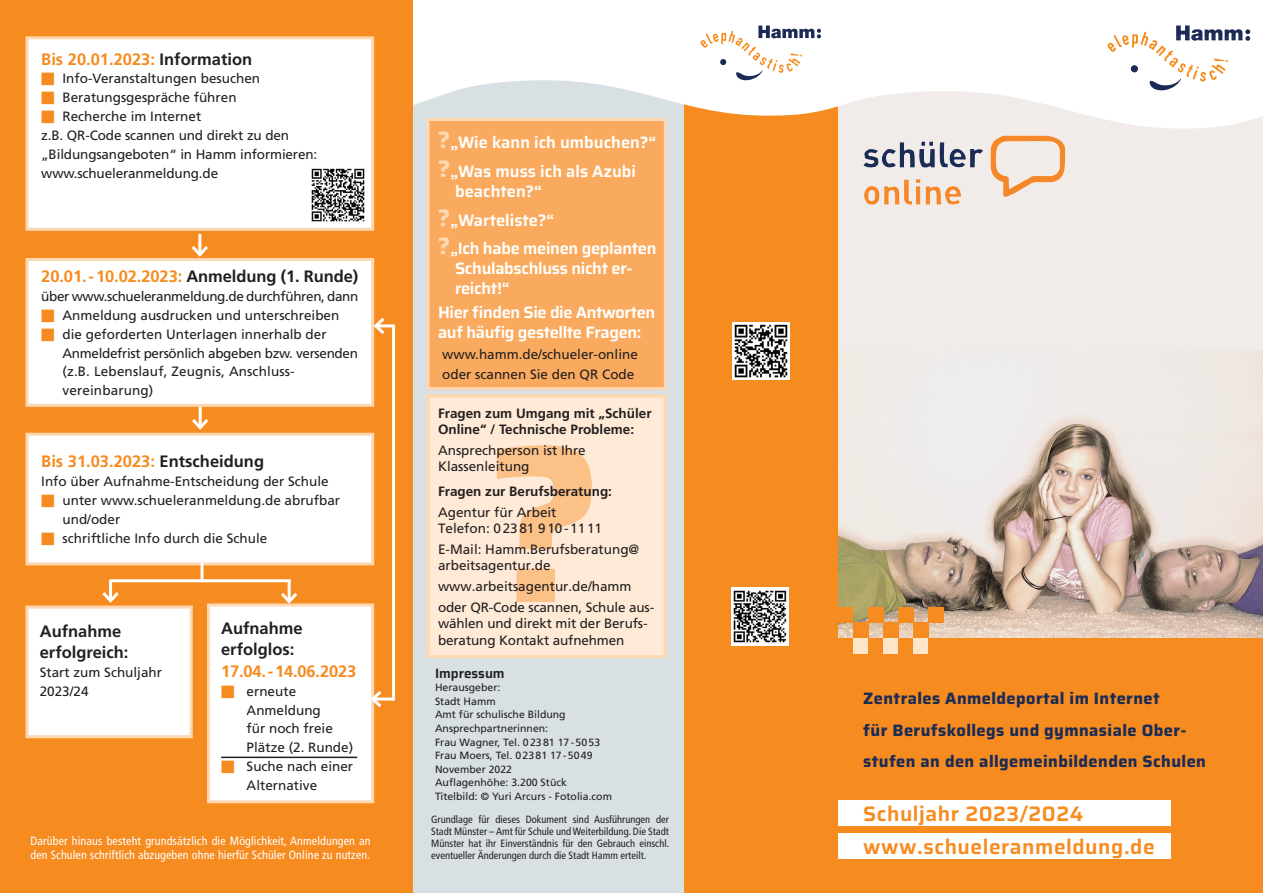
<style>
.page{position:relative;width:1263px;height:893px;background:#fff}
.page>*{position:absolute;margin:0;border:0;box-sizing:border-box;transform-origin:0 0}
.t1{font:700 225px "Saira";color:#fcc187}
.t2{font:600 21px/33px "Saira";letter-spacing:.025em;color:#f68b1f}
.t3{font:600 16.5px/28.8px "Saira";letter-spacing:-.02em;color:#fff}
.t4{font:700 16.5px "Frutiger";color:#f68b1f}
.t5{font:700 16.5px/31.5px "Saira";letter-spacing:.025em;color:#1b2b55}
.t6{font:600 16.5px/28.8px "Saira";color:#fff}
.t7{font:700 16.5px/21.5px "Frutiger";color:#231f20}
.t8{font:13.5px/18.9px "Frutiger";color:#231f20}
.t9{font:700 13.5px/16.2px "Frutiger";color:#231f20}
.t10{font:13.5px "Frutiger";letter-spacing:-.025em;color:#231f20}
.t11{font:600 13.5px "Saira";color:#231f20}
.t12{font:condensed 12px/14.4px "Frutiger";letter-spacing:.01em;color:#fff}
.t13{font:condensed 10.5px/12px "Frutiger";color:#231f20;text-align:justify}
.t14{font:10.5px/13.5px "Frutiger";color:#231f20}
.s1{color:#231f20}
.s2{color:#f68b1f}
.s3{font-weight:700;font-size:24px;color:#fdd8b2}
</style>
<div class="page">
<div style="left:412px;top:2px;width:272px;height:891px;background:#d8e0e4"></div>
<div style="left:426px;top:394px;width:241px;height:264px;background:#feead6"></div>
<div style="left:838px;top:638px;width:425px;height:255px;background:#f68b1f"></div>
<img style="left:838px;top:136px;width:425px;height:502px">
<div style="left:838px;top:801px;width:333px;height:25px;background:#fff"></div>
<div style="left:838px;top:833px;width:333px;height:26px;background:#fff"></div>
<div style="left:684px;top:0;width:154px;height:893px;background:#f68b1f"></div>
<svg style="left:412px;top:0;width:426px;height:123px;fill:#fff"></svg>
<div style="left:0;top:0;width:412px;height:893px;background:#f68b1f"></div>
<div style="left:26px;top:606px;width:167px;height:132px;background:#fff;border:3px solid #fdd8b2"></div>
<div style="left:207px;top:603px;width:167px;height:200px;background:#fff;border:3px solid #fdd8b2"></div>
<div style="left:27px;top:38px;width:346px;height:191px;background:#fff"></div>
<div style="left:26px;top:36px;width:348px;height:195px;border:3px solid #fdd8b2"></div>
<div style="left:27px;top:259px;width:346px;height:146px;background:#fff"></div>
<div style="left:26px;top:258px;width:348px;height:149px;border:3px solid #fdd8b2"></div>
<div style="left:27px;top:434px;width:346px;height:130px;background:#fff"></div>
<div style="left:26px;top:433px;width:348px;height:132px;border:3px solid #fdd8b2"></div>
<hr style="left:221px;top:757px;width:136px;height:1px;background:#231f20">
<hr style="left:198px;top:234px;width:3px;height:21px;background:#fff">
<svg style="left:189px;top:243px;width:22px;height:16px"></svg>
<hr style="left:199px;top:407px;width:3px;height:21px;background:#fff">
<svg style="left:192px;top:416px;width:17px;height:14px"></svg>
<hr style="left:201px;top:563px;width:3px;height:19px;background:#fff">
<hr style="left:109px;top:580px;width:3px;height:21px;background:#fff">
<svg style="left:102px;top:589px;width:17px;height:14px"></svg>
<hr style="left:288px;top:581px;width:3px;height:20px;background:#fff">
<svg style="left:278px;top:590px;width:22px;height:16px"></svg>
<hr style="left:110px;top:579px;width:181px;height:3px;background:#fff">
<hr style="left:376px;top:324px;width:19px;height:3px;background:#fff">
<svg style="left:371px;top:315px;width:17px;height:22px"></svg>
<hr style="left:373px;top:698px;width:20px;height:3px;background:#fff">
<svg style="left:370px;top:688px;width:15px;height:22px"></svg>
<hr style="left:392px;top:328px;width:3px;height:371px;background:#fff">
<svg style="left:838px;top:25px;width:425px;height:111px"></svg>
<svg style="left:1107px;top:26px;width:143px;height:64px"></svg>
<svg style="left:701px;top:26px;width:120px;height:54px;background:#ebe6e3"></svg>
<div style="left:838px;top:608px;width:15px;height:15px;background:#f68b1f"></div>
<div style="left:868px;top:608px;width:15px;height:15px;background:#f68b1f"></div>
<div style="left:898px;top:608px;width:16px;height:15px;background:#f68b1f"></div>
<div style="left:929px;top:608px;width:15px;height:15px;background:#f68b1f"></div>
<div style="left:853px;top:623px;width:15px;height:15px;background:#f68b1f"></div>
<div style="left:883px;top:623px;width:15px;height:15px;background:#f68b1f"></div>
<div style="left:914px;top:623px;width:15px;height:15px;background:#f68b1f"></div>
<div style="left:853px;top:638px;width:15px;height:15px;background:#fee4c9"></div>
<div style="left:883px;top:638px;width:15px;height:15px;background:#fee4c9"></div>
<div style="left:914px;top:638px;width:15px;height:15px;background:#fee4c9"></div>
<img style="left:863px;top:136px;width:202px;height:69px">
<div style="left:428px;top:119px;width:237px;height:270px;background:#f9aa5e"></div>
<div style="left:426px;top:118px;width:241px;height:272px;border:3px solid #fdd8b2"></div>
<img style="left:311px;top:168px;width:54px;height:54px">
<div style="left:426px;top:394px;width:241px;height:264px;border:3px solid #fdd8b2"></div>
<img style="left:732px;top:322px;width:57px;height:58px">
<img style="left:731px;top:588px;width:58px;height:57px">
<p class="t4" style="left:41px;top:49px;width:212px">Bis 20.01.2023: <span class="s1">Information</span></p>
<p class="t8" style="left:41px;top:69px;width:220px"><span class="s2">■</span> Info-Veranstaltungen besuchen</p>
<p class="t8" style="left:41px;top:88px;width:197px"><span class="s2">■</span> Beratungsgespräche führen</p>
<p class="t8" style="left:41px;top:107px;width:278px"><span class="s2">■</span> Recherche im Internet<br>z.B. QR-Code scannen und direkt zu den „Bildungsangeboten“ in Hamm informieren: www.schueleranmeldung.de</p>
<p class="t4" style="left:41px;top:266px;width:319px">20.01.-10.02.2023: <span class="s1">Anmeldung (1. Runde)</span></p>
<p class="t10" style="left:41px;top:288px;width:319px">über www.schueleranmeldung.de durchführen, dann</p>
<p class="t8" style="left:41px;top:306px;width:300px"><span class="s2">■</span> Anmeldung ausdrucken und unterschreiben</p>
<p class="t8" style="left:63px;top:324px;width:297px;text-indent:-21px"><span class="s2">■</span> die geforderten Unterlagen innerhalb der Anmeldefrist persönlich abgeben bzw. versenden (z.B. Lebenslauf, Zeugnis, Anschluss&shy;vereinbarung)</p>
<p class="t4" style="left:41px;top:452px;width:224px">Bis 31.03.2023: <span class="s1">Entscheidung</span></p>
<p class="t8" style="left:41px;top:472px;width:289px">Info über Aufnahme-Entscheidung der Schule</p>
<p class="t8" style="left:63px;top:491px;width:279px;text-indent:-21px"><span class="s2">■</span> unter www.schueleranmeldung.de abrufbar und/oder</p>
<p class="t8" style="left:41px;top:529px;width:228px"><span class="s2">■</span> schriftliche Info durch die Schule</p>
<p class="t7" style="left:40px;top:620px;width:90px">Aufnahme erfolgreich:</p>
<p class="t8" style="left:40px;top:663px;width:124px">Start zum Schuljahr<br>2023/24</p>
<p class="t7" style="left:221px;top:617px;width:83px">Aufnahme erfolglos:</p>
<p class="t4" style="left:221px;top:661px;width:137px">17.04.-14.06.2023</p>
<p class="t8" style="left:247px;top:682px;width:108px;text-indent:-26px"><span class="s2">■</span> erneute<br>Anmeldung<br>für noch freie<br>Plätze (2. Runde)</p>
<p class="t8" style="left:247px;top:757px;width:108px;text-indent:-26px"><span class="s2">■</span> Suche nach einer<br>Alternative</p>
<p class="t12" style="left:31px;top:833px;width:342px">Darüber hinaus besteht grundsätzlich die Möglichkeit, Anmeldungen an den Schulen schriftlich abzugeben ohne hierfür Schüler Online zu nutzen.</p>
<p class="t6" style="left:438px;top:128px;width:220px"><span class="s3">?</span>„Wie kann ich umbuchen?“ <span class="s3">?</span>„Was muss ich als Azubi</p>
<p class="t3" style="left:438px;top:177px;width:220px;text-indent:17px">beachten?“ <span class="s3">?</span>„Warteliste?“<br><span class="s3">?</span>„Ich habe meinen geplanten</p>
<p class="t3" style="left:455px;top:258px;width:179px;line-height:19.8px">Schulabschluss nicht er&shy;reicht!“</p>
<p class="t3" style="left:438px;top:302px;width:219px;line-height:19.8px">Hier finden Sie die Antworten auf häufig gestellte Fragen:</p>
<p class="t8" style="left:442px;top:344px;width:197px;line-height:20.7px">www.hamm.de/schueler-online oder scannen Sie den QR Code</p>
<p class="t9" style="left:438px;top:405px;width:215px">Fragen zum Umgang mit „Schüler<br>Online“ / Technische Probleme:</p>
<p class="t8" style="left:438px;top:442px;width:149px;line-height:16.5px">Ansprechperson ist Ihre<br>Klassenleitung</p>
<p class="t9" style="left:438px;top:483px;width:176px">Fragen zur Berufsberatung:</p>
<p class="t8" style="left:438px;top:504px;width:165px;line-height:16.5px">Agentur für Arbeit<br>Telefon: 02381 910-1111</p>
<p class="t8" style="left:438px;top:541px;width:203px;line-height:16.5px">E-Mail: Hamm.Berufsberatung@ arbeitsagentur.de</p>
<p class="t8" style="left:438px;top:576px;width:218px;line-height:20.7px">www.arbeitsagentur.de/hamm oder QR-Code scannen, Schule aus-</p>
<p class="t8" style="left:438px;top:615px;width:211px;line-height:16.5px">wählen und direkt mit der Berufs&shy;beratung Kontakt aufnehmen</p>
<h1 class="t1" style="left:489px;top:349px;width:117px">?</h1>
<p class="t11" style="left:435px;top:663px;width:71px">Impressum</p>
<p class="t14" style="left:435px;top:681px;width:178px">Herausgeber:<br>Stadt Hamm<br>Amt für schulische Bildung<br>Ansprechpartnerinnen:<br>Frau Wagner, Tel. 02381 17-5053<br>Frau Moers, Tel. 02381 17-5049<br>November 2022<br>Auflagenhöhe: 3.200 Stück<br>Titelbild: © Yuri Arcurs - Fotolia.com</p>
<p class="t13" style="left:431px;top:813px;width:240px">Grundlage für dieses Dokument sind Ausführungen der Stadt Münster – Amt für Schule und Weiterbildung. Die Stadt Münster hat ihr Einverständnis für den Gebrauch einschl. eventueller Änderungen durch die Stadt Hamm erteilt.</p>
<p class="t5" style="left:863px;top:683px;width:344px">Zentrales Anmeldeportal im Internet<br>für Berufskollegs und gymnasiale Ober&shy;stufen an den allgemeinbildenden Schulen</p>
<h2 class="t2" style="left:863px;top:797px;width:293px">Schuljahr 2023/2024 www.schueleranmeldung.de</h2>
</div>
